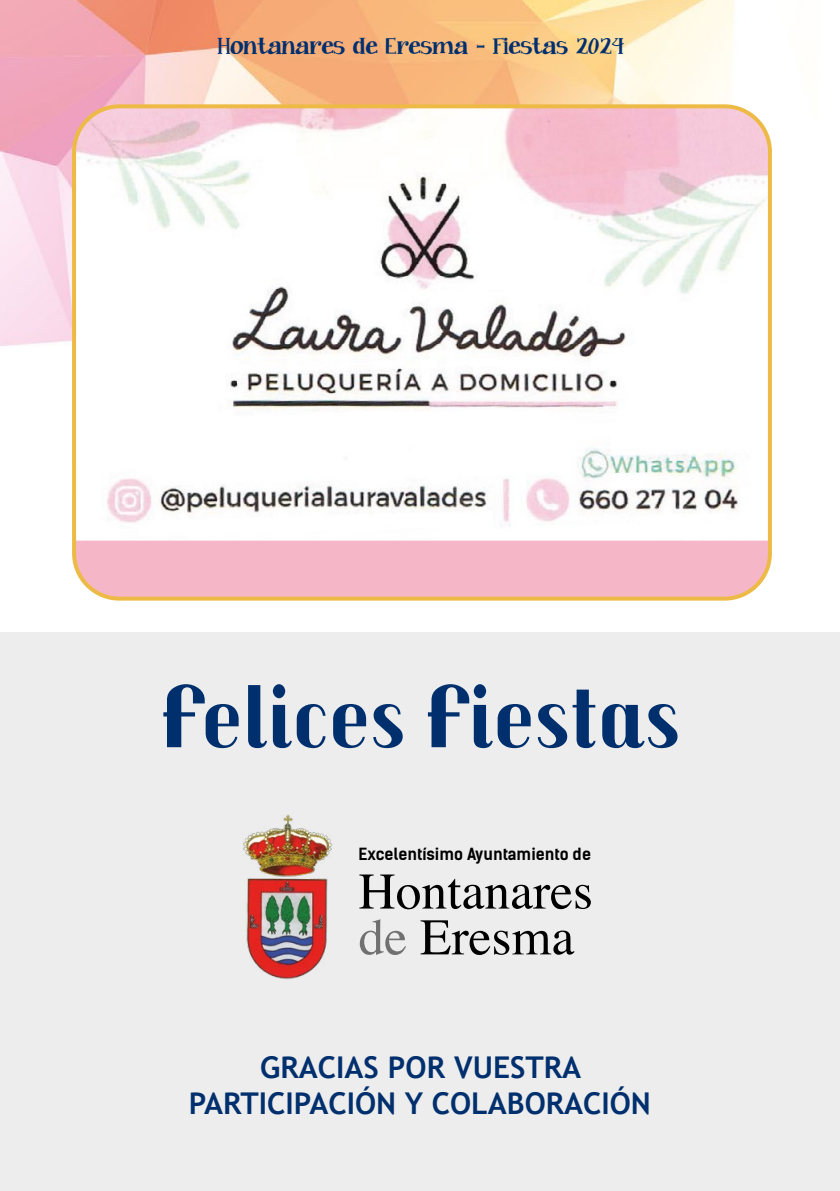
<style>
.page{position:relative;width:840px;height:1191px;background:#fff}
.page>*{position:absolute;margin:0;border:0;box-sizing:border-box;transform-origin:0 0}
.t1{font:700 90px "Trochut";color:#002f6e}
.t2{font:51.4px/45.8px "Times";color:#000}
.t3{font:700 30px/36px "Trebuchet MS";color:#002f6e;text-align:center}
.t4{font:20px "Janda Curlygirl Chunky";color:#002f6e}
.t5{font:700 16px "Kelson Sans";color:#000}
.s1{color:#707070}
</style>
<div class="page">
<img style="left:0;top:0;width:772px;height:601px">
<div style="left:0;top:632px;width:839px;height:559px;background:#ededed"></div>
<div style="left:74px;top:106px;width:695px;height:492px;background:#f5b7c8;border-radius:45px"></div>
<img style="left:74px;top:106px;width:695px;height:434px">
<div style="left:72px;top:104px;width:699px;height:496px;border:4px solid #edba45;border-radius:45px"></div>
<img style="left:243px;top:814px;width:89px;height:165px">
<p class="t4" style="left:217px;top:36px;width:408px">Hontanares de Eresma - Fiestas 2024</p>
<h1 class="t1" style="left:159px;top:660px;width:522px">Felices Fiestas</h1>
<p class="t5" style="left:358px;top:844px;width:234px">Excelentísimo Ayuntamiento de</p>
<h2 class="t2" style="left:358px;top:864px;width:236px">Hontanares <span class="s1">de</span> Eresma</h2>
<p class="t3" style="left:189px;top:1049px;width:463px">GRACIAS POR VUESTRA<br>PARTICIPACIÓN Y COLABORACIÓN</p>
</div>
